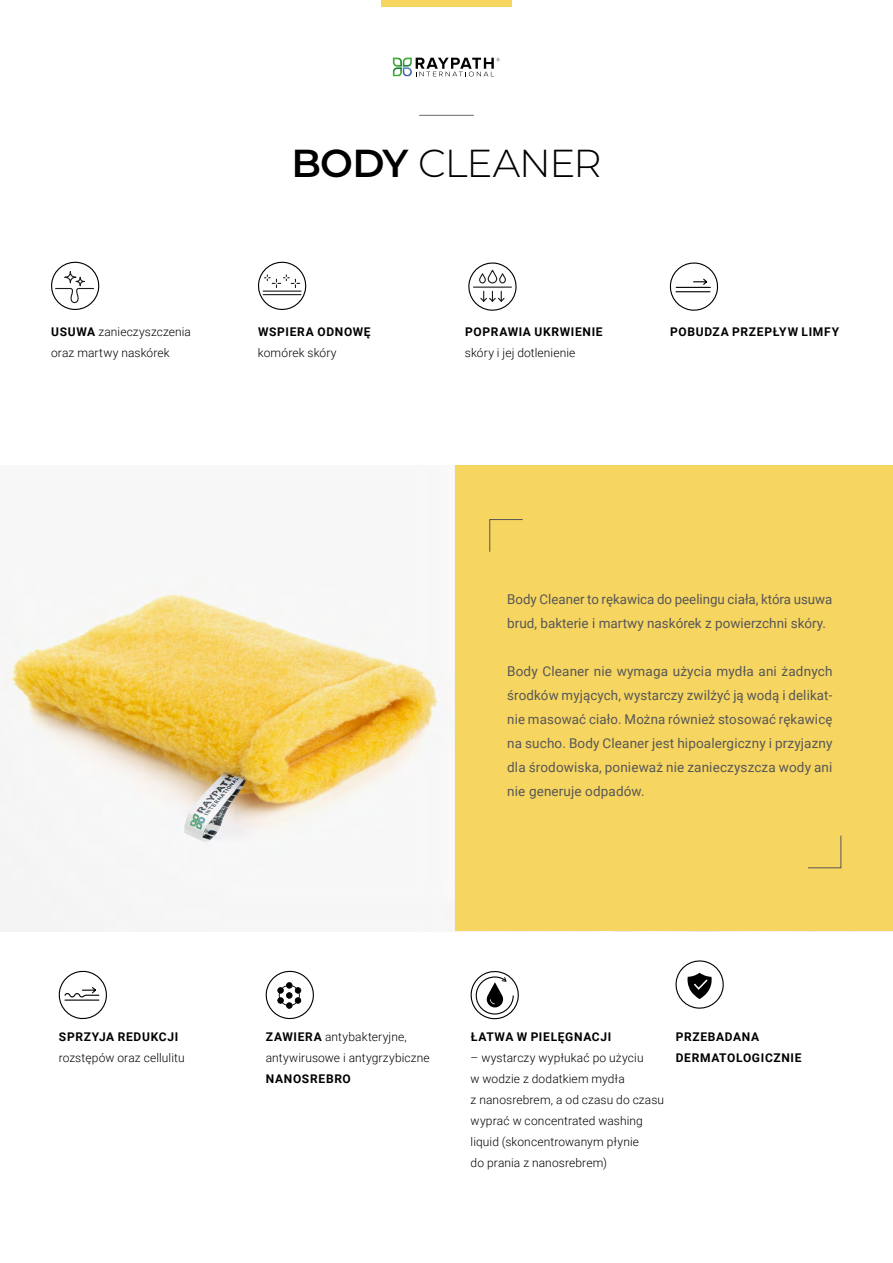
<style>
.page{position:relative;width:893px;height:1263px;background:#fff}
.page>*{position:absolute;margin:0;border:0;box-sizing:border-box;transform-origin:0 0}
.t1{font:300 39px "Montserrat";letter-spacing:-.03em;color:#000}
.t2{font:13.5px/24px "Roboto";color:#575756}
.t3{font:300 12px/21px "Roboto";letter-spacing:.01em;color:#000}
.t4{font:700 12px/21px "Roboto";letter-spacing:.055em;color:#000}
.s1{font-weight:600}
.s2{font-weight:700}
</style>
<div class="page">
<svg style="left:669px;top:262px;width:50px;height:49px"></svg>
<hr style="left:676px;top:287px;width:34px;height:1px;background:#000">
<svg style="left:51px;top:261px;width:49px;height:49px"></svg>
<div style="left:447px;top:466px;width:446px;height:465px;background:#f7d561"></div>
<div style="left:381px;top:0;width:131px;height:6px;background:#f7d561"></div>
<svg style="left:393px;top:58px;width:107px;height:18px"></svg>
<img style="left:0;top:466px;width:455px;height:465px">
<hr style="left:419px;top:115px;width:55px;height:1px;background:#000">
<svg style="left:470px;top:971px;width:49px;height:49px"></svg>
<svg style="left:675px;top:960px;width:49px;height:49px"></svg>
<svg style="left:489px;top:519px;width:34px;height:33px"></svg>
<svg style="left:808px;top:835px;width:34px;height:33px"></svg>
<svg style="left:258px;top:261px;width:49px;height:49px"></svg>
<svg style="left:58px;top:970px;width:49px;height:50px"></svg>
<svg style="left:265px;top:970px;width:49px;height:50px"></svg>
<svg style="left:468px;top:262px;width:49px;height:49px"></svg>
<h1 class="t1" style="left:291px;top:137px;width:312px"><span class="s1">BODY</span> CLEANER</h1>
<p class="t3" style="left:51px;top:321px;width:141px"><span class="s2">USUWA</span> zanieczyszczenia oraz martwy naskórek</p>
<p class="t4" style="left:258px;top:321px;width:114px">WSPIERA ODNOWĘ</p>
<p class="t3" style="left:258px;top:342px;width:80px">komórek skóry</p>
<p class="t4" style="left:465px;top:321px;width:139px">POPRAWIA UKRWIENIE</p>
<p class="t3" style="left:465px;top:342px;width:112px">skóry i jej dotlenienie</p>
<p class="t4" style="left:670px;top:321px;width:171px">POBUDZA PRZEPŁYW LIMFY</p>
<p class="t2" style="left:507px;top:587px;width:327px">Body Cleaner to rękawica do peelingu ciała, która usuwa brud, bakterie i martwy naskórek z powierzchni skóry.</p>
<p class="t2" style="left:507px;top:659px;width:327px;text-align:justify">Body Cleaner nie wymaga użycia mydła ani żadnych środków myjących, wystarczy zwilżyć ją wodą i delikat&shy;nie masować ciało. Można również stosować rękawicę na sucho. Body Cleaner jest hipoalergiczny i przyjazny dla środowiska, ponieważ nie zanieczyszcza wody ani nie generuje odpadów.</p>
<p class="t4" style="left:59px;top:1026px;width:121px">SPRZYJA REDUKCJI</p>
<p class="t3" style="left:59px;top:1047px;width:127px">rozstępów oraz cellulitu</p>
<p class="t3" style="left:266px;top:1026px;width:165px"><span class="s2">ZAWIERA</span> antybakteryjne, antywirusowe i antygrzybiczne</p>
<p class="t4" style="left:266px;top:1068px;width:86px">NANOSREBRO</p>
<p class="t4" style="left:471px;top:1026px;width:142px">ŁATWA W PIELĘGNACJI</p>
<p class="t3" style="left:471px;top:1047px;width:195px">– wystarczy wypłukać po użyciu<br>w wodzie z dodatkiem mydła<br>z nanosrebrem, a od czasu do czasu wyprać w concentrated washing liquid (skoncentrowanym płynie<br>do prania z nanosrebrem)</p>
<p class="t4" style="left:676px;top:1026px;width:127px">PRZEBADANA<br>DERMATOLOGICZNIE</p>
</div>
